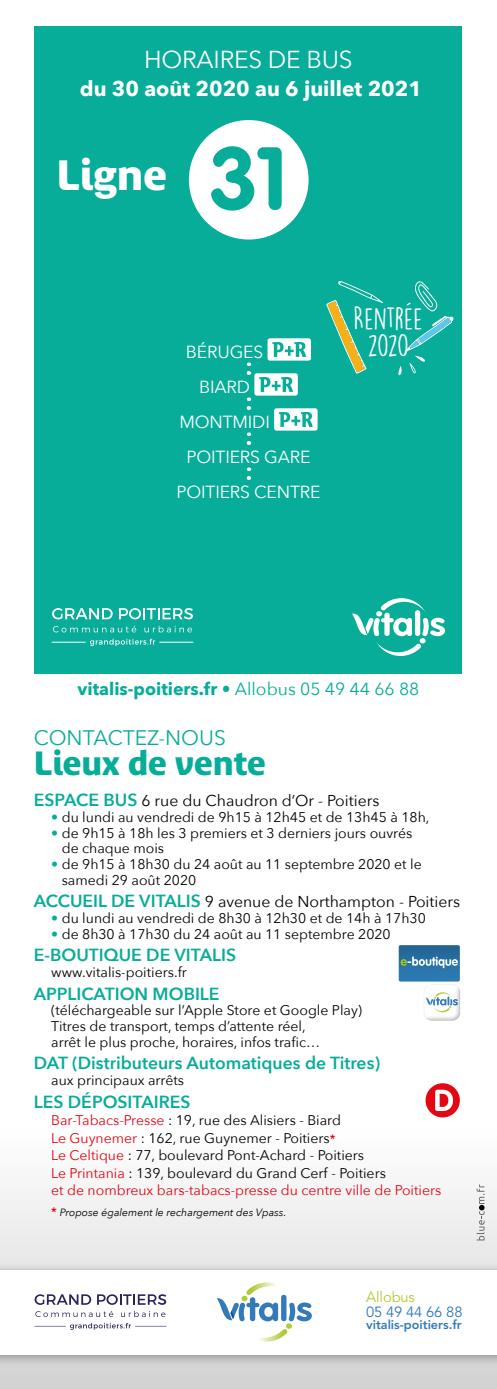
<style>
.page{position:relative;width:497px;height:1389px;background:#fff}
.page>*{position:absolute;margin:0;border:0;box-sizing:border-box;transform-origin:0 0}
.t1{font:700 42px "Bienvenue";color:#fff}
.t2{font:700 33.25px "Bienvenue";color:#07ad98}
.t3{font:28.18px/26.6px "DK Lemon Yellow Sun";letter-spacing:-.03em;color:#fff;text-align:center}
.t4{font:24.5px "Avenir Next";letter-spacing:-.01em;color:#fff}
.t5{font:700 21px "Avenir Next";color:#fff}
.t6{font:21px "Avenir Next";color:#07ad98}
.t7{font:600 17.5px "Avenir Next";color:#07ad98}
.t8{font:17.5px "Avenir Next";letter-spacing:-.01em;color:#fff}
.t9{font:700 17.5px "Avenir Next";color:#07ad98}
.t10{font:15.75px "Avenir Next";color:#000}
.t11{font:14.7px "Avenir";letter-spacing:-.01em;color:#327ab9}
.t12{font:14.7px "Avenir";letter-spacing:-.005em;color:#afcb37}
.t13{font:14px/15.8px "Avenir Next";color:#000}
.t14{font:800 12.6px "Avenir";color:#327ab9}
.t15{font:italic 10.5px "Avenir Next";color:#000}
.s1{font-family:"VAG Rounded";font-size:87.5px;color:#07ad98}
.s2{font-weight:400}
.s3{font-weight:600;font-size:17.5px;color:#07ad98}
.s4{color:#07ad98}
.s5{color:#e30613}
.s6{font-weight:600;font-size:12.25px;color:#e30613}
.s7{font-weight:600;font-style:normal;font-size:12.25px;color:#e30613}
</style>
<div class="page">
<div style="left:35px;top:26px;width:426px;height:647px;background:#07ad98"></div>
<svg style="left:246px;top:338px;width:71px;height:107px"></svg>
<svg style="left:246px;top:468px;width:4px;height:12px"></svg>
<div style="left:189px;top:120px;width:119px;height:120px;background:#fff;border-radius:50%"></div>
<svg style="left:352px;top:598px;width:92px;height:58px"></svg>
<svg style="left:52px;top:608px;width:60px;height:11px"></svg>
<svg style="left:119px;top:608px;width:74px;height:11px"></svg>
<svg style="left:53px;top:626px;width:83px;height:6px"></svg>
<svg style="left:144px;top:626px;width:48px;height:6px"></svg>
<hr style="left:52px;top:642px;width:33px;height:1px;background:#fff">
<hr style="left:159px;top:642px;width:34px;height:1px;background:#fff">
<svg style="left:90px;top:639px;width:65px;height:7px"></svg>
<svg style="left:326px;top:281px;width:56px;height:93px"></svg>
<svg style="left:398px;top:281px;width:55px;height:94px"></svg>
<svg style="left:0;top:1083px;width:496px;height:306px"></svg>
<div style="left:0;top:1262px;width:496px;height:105px;background:#000;opacity:.35"></div>
<div style="left:0;top:1270px;width:496px;height:84px;background:#fff"></div>
<svg style="left:217px;top:1282px;width:94px;height:60px"></svg>
<svg style="left:35px;top:1294px;width:56px;height:11px"></svg>
<svg style="left:97px;top:1294px;width:69px;height:11px"></svg>
<svg style="left:35px;top:1311px;width:78px;height:6px"></svg>
<svg style="left:121px;top:1311px;width:44px;height:6px"></svg>
<svg style="left:34px;top:1323px;width:132px;height:7px"></svg>
<svg style="left:476px;top:1184px;width:8px;height:56px"></svg>
<svg style="left:398px;top:945px;width:61px;height:37px;background:#4180ac"></svg>
<div style="left:422px;top:981px;width:39px;height:40px;background:#fff"></div>
<div style="left:422px;top:984px;width:39px;height:37px;background:#a8a8a7;opacity:.61"></div>
<div style="left:425px;top:1083px;width:34px;height:34px;background:#e30613;border-radius:50%"></div>
<svg style="left:435px;top:1090px;width:17px;height:21px"></svg>
<h3 class="t4" style="left:144px;top:39px;width:210px">HORAIRES DE BUS</h3>
<h3 class="t5" style="left:80px;top:71px;width:343px">du 30 août 2020 au 6 juillet 2021</h3>
<h1 class="t1" style="left:56px;top:151px;width:232px">Ligne <span class="s1">31</span></h1>
<p class="t8" style="left:186px;top:337px;width:79px">BÉRUGES</p>
<p class="t8" style="left:199px;top:372px;width:52px">BIARD</p>
<p class="t8" style="left:179px;top:407px;width:92px">MONTMIDI</p>
<p class="t8" style="left:186px;top:442px;width:125px">POITIERS GARE</p>
<p class="t8" style="left:176px;top:477px;width:145px">POITIERS CENTRE</p>
<h3 class="t3" style="left:353px;top:305px;width:71px">RENTRÉE<br>2020</h3>
<p class="t9" style="left:77px;top:674px;width:343px">vitalis-poitiers.fr • <span class="s2">Allobus 05 49 44 66 88</span></p>
<h3 class="t6" style="left:34px;top:720px;width:193px">CONTACTEZ-NOUS</h3>
<h2 class="t2" style="left:34px;top:744px;width:233px">Lieux de vente</h2>
<p class="t10" style="left:34px;top:787px;width:347px"><span class="s3">ESPACE BUS</span> 6 rue du Chaudron d’Or - Poitiers</p>
<p class="t13" style="left:51px;top:809px;width:379px"><span class="s4">•</span> du lundi au vendredi de 9h15 à 12h45 et de 13h45 à 18h,</p>
<p class="t13" style="left:62px;top:824px;width:351px;text-indent:-11px"><span class="s4">•</span> de 9h15 à 18h les 3 premiers et 3 derniers jours ouvrés de chaque mois</p>
<p class="t13" style="left:62px;top:856px;width:361px;text-indent:-11px"><span class="s4">•</span> de 9h15 à 18h30 du 24 août au 11 septembre 2020 et le samedi 29 août 2020</p>
<p class="t10" style="left:34px;top:889px;width:427px"><span class="s3">ACCUEIL DE VITALIS</span> 9 avenue de Northampton - Poitiers</p>
<p class="t13" style="left:51px;top:910px;width:375px"><span class="s4">•</span> du lundi au vendredi de 8h30 à 12h30 et de 14h à 17h30</p>
<p class="t13" style="left:51px;top:926px;width:340px"><span class="s4">•</span> de 8h30 à 17h30 du 24 août au 11 septembre 2020</p>
<p class="t7" style="left:34px;top:940px;width:203px">E-BOUTIQUE DE VITALIS</p>
<p class="t13" style="left:51px;top:964px;width:137px">www.vitalis-poitiers.fr</p>
<p class="t7" style="left:34px;top:979px;width:187px">APPLICATION MOBILE</p>
<p class="t13" style="left:51px;top:1002px;width:312px">(téléchargeable sur l’Apple Store et Google Play)<br>Titres de transport, temps d’attente réel,<br>arrêt le plus proche, horaires, infos trafic…</p>
<p class="t7" style="left:34px;top:1048px;width:347px">DAT (Distributeurs Automatiques de Titres)</p>
<p class="t13" style="left:51px;top:1072px;width:134px">aux principaux arrêts</p>
<p class="t7" style="left:34px;top:1086px;width:158px">LES DÉPOSITAIRES</p>
<p class="t13" style="left:51px;top:1111px;width:391px;line-height:17.5px"><span class="s5">Bar-Tabacs-Presse</span> : 19, rue des Alisiers - Biard<br><span class="s5">Le Guynemer</span> : 162, rue Guynemer - Poitiers<span class="s6">*<br></span><span class="s5">Le Celtique</span> : 77, boulevard Pont-Achard - Poitiers<br><span class="s5">Le Printania</span> : 139, boulevard du Grand Cerf - Poitiers<br><span class="s5">et de nombreux bars-tabacs-presse du centre ville de Poitiers</span></p>
<p class="t15" style="left:51px;top:1203px;width:236px"><span class="s7">*</span> Propose également le rechargement des Vpass.</p>
<p class="t12" style="left:365px;top:1288px;width:50px">Allobus</p>
<p class="t11" style="left:365px;top:1303px;width:98px">05 49 44 66 88</p>
<p class="t14" style="left:365px;top:1315px;width:97px">vitalis-poitiers.fr</p>
</div>
